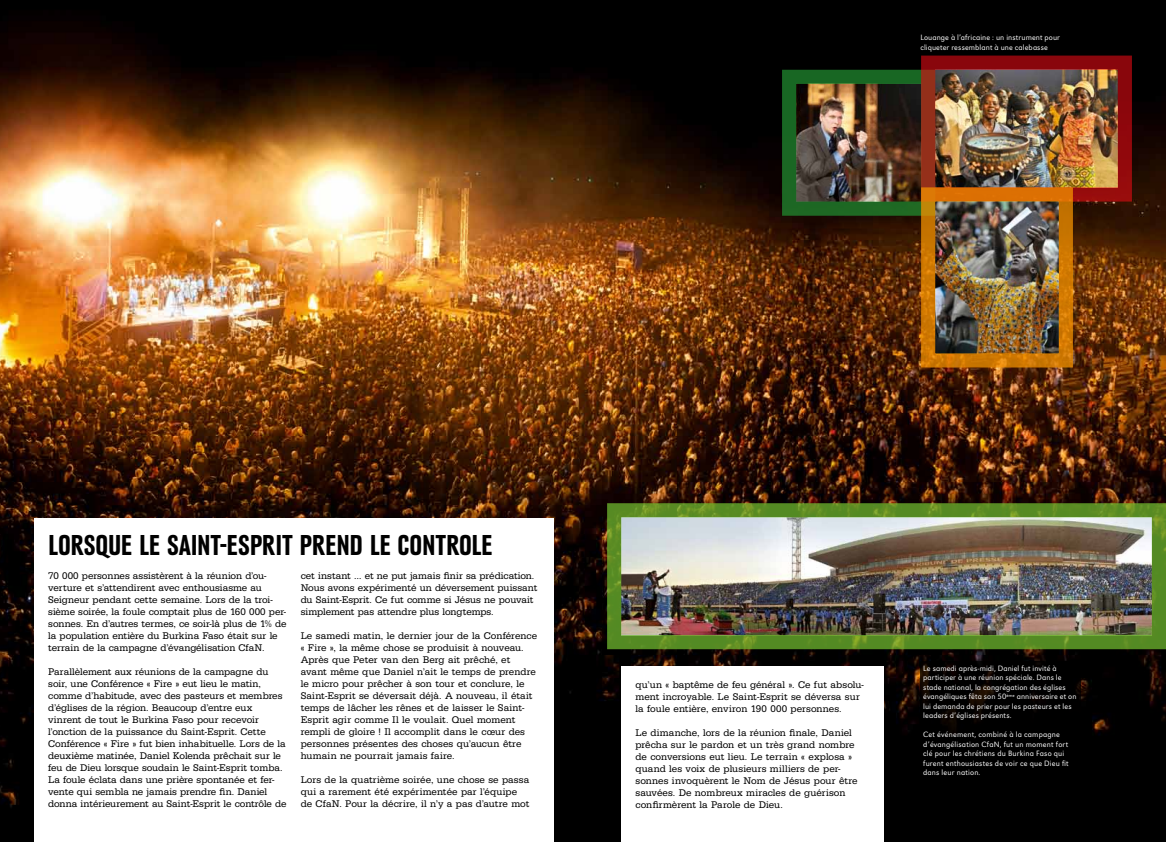
<style>
.page{position:relative;width:1166px;height:842px;background:#fff}
.page>*{position:absolute;margin:0;border:0;box-sizing:border-box;transform-origin:0 0}
.t1{font:30px "URW Grotesk TOT Bol Con";color:#000}
.t2{font:10px/12px "URW Typewriter TOT";color:#000}
.t3{font:300 8px/9.5px "URW Grotesk TOT";letter-spacing:.015em;color:#fff}
</style>
<div class="page">
<img style="left:0;top:0;width:1165px;height:842px">
<div style="left:34px;top:519px;width:519px;height:323px;background:#fff"></div>
<div style="left:621px;top:666px;width:262px;height:176px;background:#fff"></div>
<img style="left:606px;top:502px;width:559px;height:148px">
<div style="left:920px;top:662px;width:160px;height:131px;background:#000"></div>
<img style="left:780px;top:55px;width:352px;height:313px">
<p class="t3" style="left:920px;top:33px;width:141px">Louange à l’africaine : un instrument pour cliqueter ressemblant à une calebasse</p>
<h1 class="t1" style="left:48px;top:529px;width:446px">LORSQUE LE SAINT-ESPRIT PREND LE CONTROLE</h1>
<p class="t2" style="left:48px;top:570px;width:240px">70 000 personnes assistèrent à la réunion d’ou&shy;verture et s’attendirent avec enthousiasme au Seigneur pendant cette semaine. Lors de la troi&shy;sième soirée, la foule comptait plus de 160 000 per&shy;sonnes. En d’autres termes, ce soir-là plus de 1% de la population entière du Burkina Faso était sur le terrain de la campagne d’évangélisation CfaN.</p>
<p class="t2" style="left:48px;top:666px;width:240px">Parallèlement aux réunions de la campagne du soir, une Conférence « Fire » eut lieu le matin, comme d’habitude, avec des pasteurs et membres d’églises de la région. Beaucoup d’entre eux vinrent de tout le Burkina Faso pour recevoir l’onction de la puissance du Saint-Esprit. Cette Conférence « Fire » fut bien inhabituelle. Lors de la deuxième matinée, Daniel Kolenda prêchait sur le feu de Dieu lorsque soudain le Saint-Esprit tomba.<br>La foule éclata dans une prière spontanée et fer&shy;vente qui sembla ne jamais prendre fin. Daniel donna intérieurement au Saint-Esprit le contrôle de</p>
<p class="t2" style="left:300px;top:570px;width:238px">cet instant … et ne put jamais finir sa prédication.<br>Nous avons expérimenté un déversement puissant du Saint-Esprit. Ce fut comme si Jésus ne pouvait simplement pas attendre plus longtemps.</p>
<p class="t2" style="left:300px;top:630px;width:238px">Le samedi matin, le dernier jour de la Conférence « Fire », la même chose se produisit à nouveau.<br>Après que Peter van den Berg ait prêché, et avant même que Daniel n’ait le temps de prendre le micro pour prêcher à son tour et conclure, le Saint-Esprit se déversait déjà. A nouveau, il était temps de lâcher les rênes et de laisser le Saint-Esprit agir comme Il le voulait. Quel moment rempli de gloire ! Il accomplit dans le cœur des personnes présentes des choses qu’aucun être humain ne pourrait jamais faire.</p>
<p class="t2" style="left:300px;top:774px;width:230px">Lors de la quatrième soirée, une chose se passa qui a rarement été expérimentée par l’équipe de CfaN. Pour la décrire, il n’y a pas d’autre mot</p>
<p class="t2" style="left:635px;top:679px;width:230px">qu’un « baptême de feu général ». Ce fut absolu&shy;ment incroyable. Le Saint-Esprit se déversa sur la foule entière, environ 190 000 personnes.</p>
<p class="t2" style="left:635px;top:727px;width:223px">Le dimanche, lors de la réunion finale, Daniel prêcha sur le pardon et un très grand nombre de conversions eut lieu. Le terrain « explosa » quand les voix de plusieurs milliers de per&shy;sonnes invoquèrent le Nom de Jésus pour être sauvées. De nombreux miracles de guérison confirmèrent la Parole de Dieu.</p>
<p class="t3" style="left:922px;top:663px;width:155px">Le samedi après-midi, Daniel fut invité à participer à une réunion spéciale. Dans le stade national, la congrégation des églises évangéliques fêta son 50<sup>ème</sup> anniversaire et on lui demanda de prier pour les pasteurs et les leaders d’églises présents.</p>
<p class="t3" style="left:922px;top:730px;width:147px">Cet événement, combiné à la campagne d’évangélisation CfaN, fut un moment fort clé pour les chrétiens du Burkina Faso qui furent enthousiastes de voir ce que Dieu fit dans leur nation.</p>
</div>
